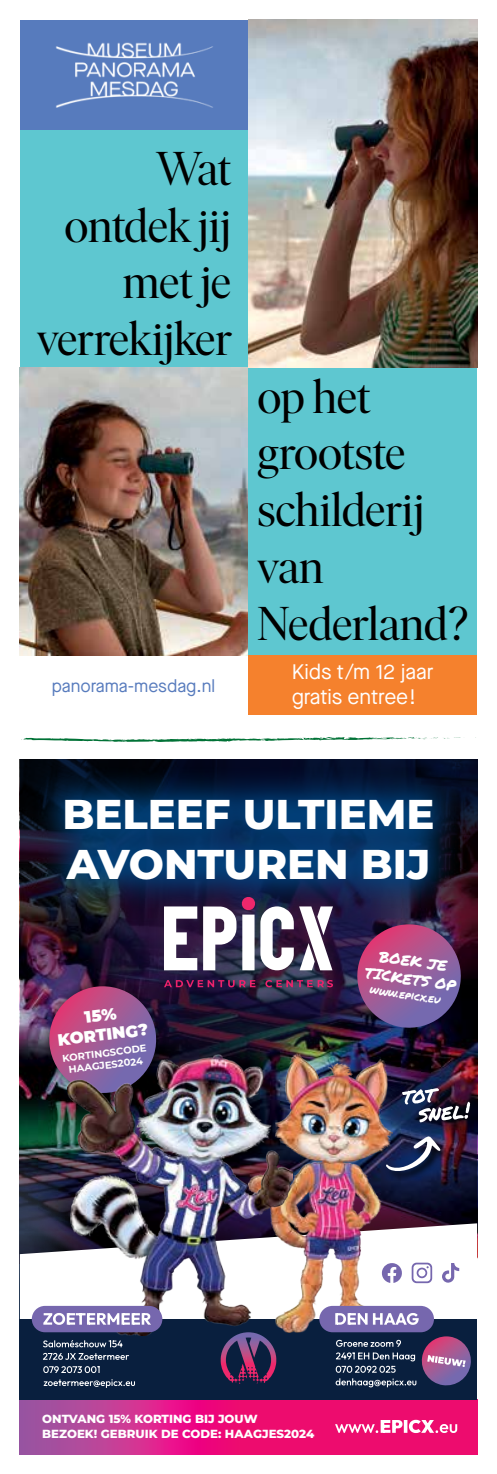
<style>
.page{position:relative;width:497px;height:1474px;background:#fff}
.page>*{position:absolute;margin:0;border:0;box-sizing:border-box;transform-origin:0 0}
.t1{font:47.25px/56.7px "Ivar Display";letter-spacing:-.01em;color:#000;text-align:right}
.t2{font:800 41.65px/49.9px "Montserrat";color:#fff}
.t3{font:21px/25.2px "Maison Neue";color:#fff}
.t4{font:17.5px "Maison Neue";color:#577bbd}
.t5{font:900 16.45px/19.8px "Montserrat";color:#fff;text-align:center}
.t6{font:15.05px/18.2px "Permanent Marker";color:#fff;text-align:center}
.t7{font:800 11.72px/14.2px "Montserrat";color:#fff}
.t8{font:11.2px "Permanent Marker";color:#fff}
.t9{font:700 9.97px/11.9px "Montserrat";color:#fff;text-align:center}
</style>
<div class="page">
<hr style="left:496px;top:1248px;width:1px;height:225px;background:#007236">
<div style="left:20px;top:20px;width:228px;height:110px;background:#577bbd"></div>
<img style="left:20px;top:367px;width:228px;height:288px">
<div style="left:20px;top:130px;width:228px;height:237px;background:#5ec7d0"></div>
<div style="left:248px;top:367px;width:228px;height:288px;background:#5ec7d0"></div>
<img style="left:56px;top:42px;width:157px;height:66px">
<img style="left:248px;top:20px;width:228px;height:347px">
<div style="left:248px;top:655px;width:228px;height:59px;background:#f5812d"></div>
<svg style="left:21px;top:737px;width:440px;height:5px"></svg>
<img style="left:20px;top:759px;width:456px;height:288px">
<img style="left:67px;top:914px;width:355px;height:133px">
<img style="left:20px;top:1047px;width:456px;height:176px">
<svg style="left:353px;top:924px;width:111px;height:107px;background:#7b4579"></svg>
<div style="left:39px;top:976px;width:127px;height:126px;background:#000;opacity:.59"></div>
<svg style="left:20px;top:1223px;width:456px;height:95px"></svg>
<svg style="left:20px;top:1399px;width:456px;height:54px;background:#d71e7e"></svg>
<svg style="left:334px;top:1419px;width:122px;height:13px"></svg>
<div style="left:20px;top:1318px;width:456px;height:81px;background:#091f3e"></div>
<img style="left:255px;top:1053px;width:137px;height:279px">
<img style="left:67px;top:1054px;width:225px;height:281px">
<svg style="left:43px;top:1340px;width:87px;height:32px"></svg>
<svg style="left:43px;top:1379px;width:92px;height:8px"></svg>
<svg style="left:335px;top:1336px;width:136px;height:51px"></svg>
<div style="left:32px;top:1305px;width:130px;height:27px;background:#7667ae;border-radius:13px"></div>
<svg style="left:43px;top:1313px;width:108px;height:11px"></svg>
<div style="left:319px;top:1305px;width:114px;height:27px;background:#7667ae;border-radius:13px"></div>
<svg style="left:335px;top:1313px;width:83px;height:11px"></svg>
<svg style="left:220px;top:1332px;width:56px;height:51px"></svg>
<svg style="left:381px;top:1262px;width:21px;height:20px"></svg>
<svg style="left:441px;top:1262px;width:17px;height:20px"></svg>
<svg style="left:411px;top:1262px;width:20px;height:21px"></svg>
<svg style="left:31px;top:766px;width:435px;height:148px;background:#072850"></svg>
<div style="left:148px;top:882px;width:199px;height:120px;background:#fff;opacity:.09"></div>
<img style="left:46px;top:980px;width:209px;height:116px">
<svg style="left:265px;top:980px;width:67px;height:7px"></svg>
<svg style="left:164px;top:906px;width:33px;height:64px"></svg>
<svg style="left:299px;top:906px;width:33px;height:64px"></svg>
<svg style="left:203px;top:896px;width:90px;height:74px"></svg>
<div style="left:384px;top:1135px;width:66px;height:46px;background:#000;opacity:.87"></div>
<img style="left:375px;top:1067px;width:101px;height:104px">
<p class="t1" style="left:37px;top:141px;width:196px">Wat ontdek jij met je verrekijker</p>
<p class="t4" style="left:52px;top:674px;width:165px">panorama-mesdag.nl</p>
<p class="t1" style="left:257px;top:369px;width:212px;text-align:left">op het grootste schilderij van<br>Nederland?</p>
<p class="t3" style="left:291px;top:659px;width:143px">Kids t/m 12 jaar gratis entree!</p>
<p class="t2" style="left:62px;top:787px;width:373px">BELEEF ULTIEME<br>AVONTUREN BIJ</p>
<p class="t5" style="left:54px;top:1009px;width:92px;rotate:-7deg">15%<br>KORTING?</p>
<p class="t9" style="left:61px;top:1051px;width:86px;rotate:-7deg">KORTINGSCODE<br>HAAGJES2024</p>
<p class="t6" style="left:369px;top:944px;width:93px;rotate:9deg">BOEK JE<br>TICKETS OP</p>
<p class="t8" style="left:370px;top:981px;width:73px;rotate:8deg">www.epicx.eu</p>
<p class="t7" style="left:42px;top:1411px;width:273px">ONTVANG 15% KORTING BIJ JOUW<br>BEZOEK! GEBRUIK DE CODE: HAAGJES2024</p>
</div>
